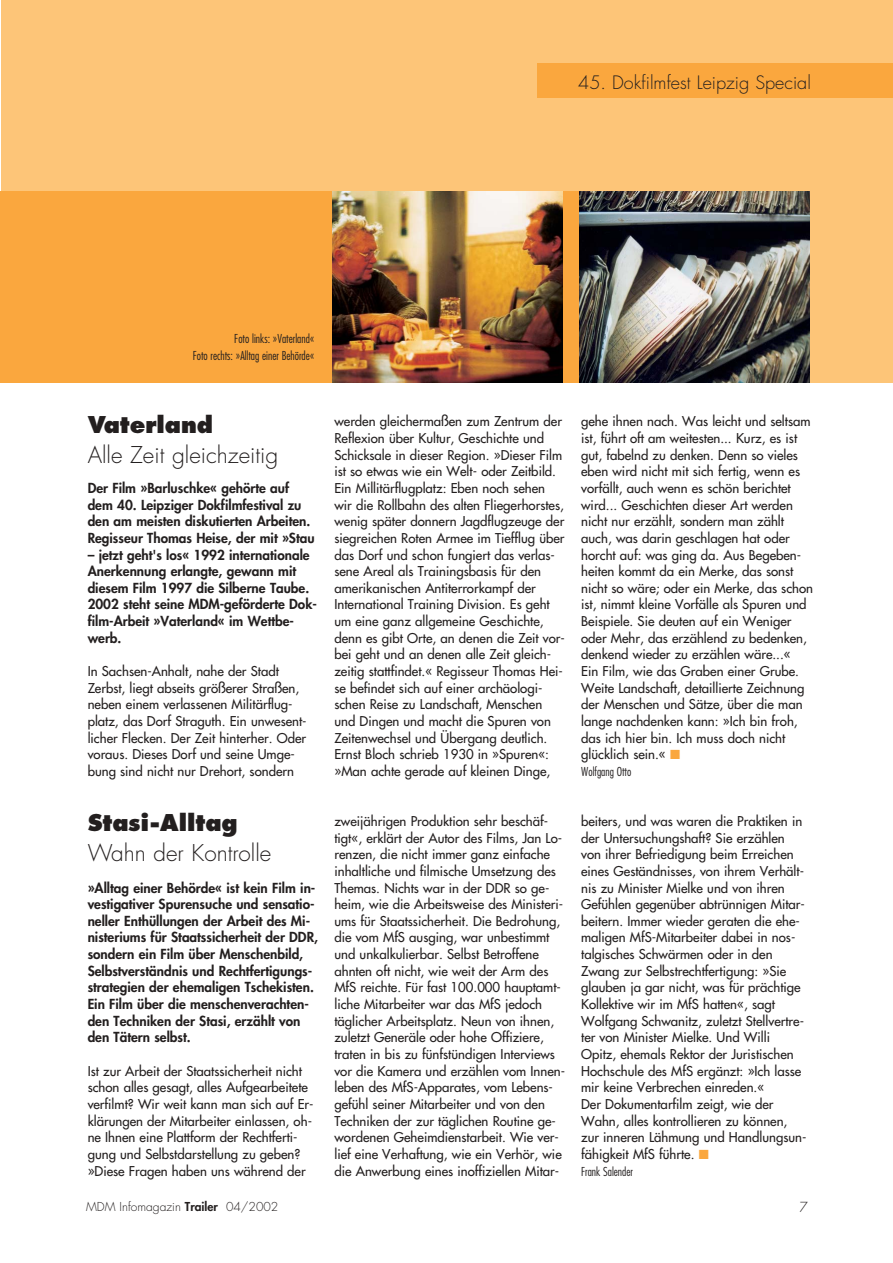
<style>
.page{position:relative;width:893px;height:1263px;background:#fff}
.page>*{position:absolute;margin:0;border:0;box-sizing:border-box;transform-origin:0 0}
.t1{font:300 22.5px "Futura";color:#231f1f}
.t2{font:800 22.5px "Futura";color:#231f1f}
.t3{font:300 18px "Futura";color:#231f1f}
.t4{font:800 13.5px/16.6px "Futura";color:#231f1f}
.t5{font:300 13.5px "Futura";color:#231f1f}
.t6{font:13.2px/16.6px "Futura";color:#231f1f}
.t7{font:300 condensed 12px/16.6px "Futura";color:#231f1f;text-align:right}
.t8{font:300 12px "Futura";color:#231f1f}
.s1{color:#faa73e}
.s2{font-weight:800}
</style>
<div class="page">
<div style="left:1px;top:0;width:891px;height:383px;background:#fdc578"></div>
<div style="left:0;top:191px;width:741px;height:192px;background:#faa73e"></div>
<div style="left:537px;top:64px;width:355px;height:34px;background:#faa73e"></div>
<img style="left:579px;top:191px;width:230px;height:192px">
<img style="left:333px;top:191px;width:229px;height:191px">
<h2 class="t3" style="left:578px;top:74px;width:234px">45. Dokfilmfest Leipzig Special</h2>
<p class="t7" style="left:193px;top:331px;width:123px">Foto links: »Vaterland«<br>Foto rechts: »Alltag einer Behörde«</p>
<h1 class="t2" style="left:88px;top:415px;width:127px">Vaterland</h1>
<h1 class="t1" style="left:88px;top:445px;width:192px">Alle Zeit gleichzeitig</h1>
<p class="t4" style="left:88px;top:481px;width:228px">Der Film »Barluschke« gehörte auf dem 40. Leipziger Dokfilmfestival zu den am meisten diskutierten Arbeiten.<br>Regisseur Thomas Heise, der mit »Stau</p>
<p class="t4" style="left:88px;top:547px;width:231px">– jetzt geht's los« 1992 internationale<br>Anerkennung erlangte, gewann mit diesem Film 1997 die Silberne Taube.<br>2002 steht seine MDM-geförderte Dok&shy;film-Arbeit »Vaterland« im Wettbe&shy;werb.</p>
<p class="t6" style="left:88px;top:664px;width:220px">In Sachsen-Anhalt, nahe der Stadt Zerbst, liegt abseits größerer Straßen, neben einem verlassenen Militärflug&shy;platz, das Dorf Straguth. Ein unwesent&shy;licher Flecken. Der Zeit hinterher. Oder voraus. Dieses Dorf und seine Umge&shy;bung sind nicht nur Drehort, sondern</p>
<h1 class="t2" style="left:88px;top:813px;width:152px">Stasi-Alltag</h1>
<h1 class="t1" style="left:88px;top:843px;width:185px">Wahn der Kontrolle</h1>
<p class="t4" style="left:88px;top:880px;width:232px">»Alltag einer Behörde« ist kein Film in&shy;vestigativer Spurensuche und sensatio&shy;neller Enthüllungen der Arbeit des Mi&shy;nisteriums für Staatssicherheit der DDR, sondern ein Film über Menschenbild, Selbstverständnis und Rechtfertigungs&shy;strategien der ehemaligen Tschekisten.<br>Ein Film über die menschenverachten&shy;den Techniken der Stasi, erzählt von den Tätern selbst.</p>
<p class="t6" style="left:88px;top:1063px;width:227px">Ist zur Arbeit der Staatssicherheit nicht schon alles gesagt, alles Aufgearbeitete verfilmt? Wir weit kann man sich auf Er&shy;klärungen der Mitarbeiter einlassen, oh&shy;ne Ihnen eine Plattform der Rechtferti&shy;gung und Selbstdarstellung zu geben? »Diese Fragen haben uns während der</p>
<p class="t6" style="left:334px;top:414px;width:232px">werden gleichermaßen zum Zentrum der Reflexion über Kultur, Geschichte und Schicksale in dieser Region. »Dieser Film ist so etwas wie ein Welt- oder Zeitbild.<br>Ein Millitärflugplatz: Eben noch sehen wir die Rollbahn des alten Fliegerhorstes, wenig später donnern Jagdflugzeuge der siegreichen Roten Armee im Tiefflug über das Dorf und schon fungiert das verlas&shy;sene Areal als Trainingsbasis für den amerikanischen Antiterrorkampf der International Training Division. Es geht um eine ganz allgemeine Geschichte, denn es gibt Orte, an denen die Zeit vor&shy;bei geht und an denen alle Zeit gleich&shy;zeitig stattfindet.« Regisseur Thomas Hei&shy;se befindet sich auf einer archäologi&shy;schen Reise zu Landschaft, Menschen und Dingen und macht die Spuren von Zeitenwechsel und Übergang deutlich.<br>Ernst Bloch schrieb 1930 in »Spuren«: »Man achte gerade auf kleinen Dinge,</p>
<p class="t6" style="left:334px;top:814px;width:232px">zweijährigen Produktion sehr beschäf&shy;tigt«, erklärt der Autor des Films, Jan Lo&shy;renzen, die nicht immer ganz einfache inhaltliche und filmische Umsetzung des Themas. Nichts war in der DDR so ge&shy;heim, wie die Arbeitsweise des Ministeri&shy;ums für Staatssicherheit. Die Bedrohung, die vom MfS ausging, war unbestimmt und unkalkulierbar. Selbst Betroffene ahnten oft nicht, wie weit der Arm des MfS reichte. Für fast 100.000 hauptamt&shy;liche Mitarbeiter war das MfS jedoch täglicher Arbeitsplatz. Neun von ihnen, zuletzt Generäle oder hohe Offiziere, traten in bis zu fünfstündigen Interviews vor die Kamera und erzählen vom Innen&shy;leben des MfS-Apparates, vom Lebens&shy;gefühl seiner Mitarbeiter und von den Techniken der zur täglichen Routine ge&shy;wordenen Geheimdienstarbeit. Wie ver&shy;lief eine Verhaftung, wie ein Verhör, wie die Anwerbung eines inoffiziellen Mitar-</p>
<p class="t6" style="left:581px;top:414px;width:233px">gehe ihnen nach. Was leicht und seltsam ist, führt oft am weitesten... Kurz, es ist gut, fabelnd zu denken. Denn so vieles eben wird nicht mit sich fertig, wenn es vorfällt, auch wenn es schön berichtet wird... Geschichten dieser Art werden nicht nur erzählt, sondern man zählt auch, was darin geschlagen hat oder horcht auf: was ging da. Aus Begeben&shy;heiten kommt da ein Merke, das sonst nicht so wäre; oder ein Merke, das schon ist, nimmt kleine Vorfälle als Spuren und Beispiele. Sie deuten auf ein Weniger oder Mehr, das erzählend zu bedenken, denkend wieder zu erzählen wäre...«<br>Ein Film, wie das Graben einer Grube.<br>Weite Landschaft, detaillierte Zeichnung der Menschen und Sätze, über die man lange nachdenken kann: »Ich bin froh, das ich hier bin. Ich muss doch nicht glücklich sein.« <span class="s1">■</span></p>
<p class="t7" style="left:581px;top:764px;width:52px">Wolfgang Otto</p>
<p class="t6" style="left:581px;top:814px;width:227px">beiters, und was waren die Praktiken in der Untersuchungshaft? Sie erzählen von ihrer Befriedigung beim Erreichen eines Geständnisses, von ihrem Verhält&shy;nis zu Minister Mielke und von ihren Gefühlen gegenüber abtrünnigen Mitar&shy;beitern. Immer wieder geraten die ehe&shy;maligen MfS-Mitarbeiter dabei in nos&shy;talgisches Schwärmen oder in den Zwang zur Selbstrechtfertigung: »Sie glauben ja gar nicht, was für prächtige Kollektive wir im MfS hatten«, sagt Wolfgang Schwanitz, zuletzt Stellvertre&shy;ter von Minister Mielke. Und Willi Opitz, ehemals Rektor der Juristischen Hochschule des MfS ergänzt: »Ich lasse mir keine Verbrechen einreden.«<br>Der Dokumentarfilm zeigt, wie der Wahn, alles kontrollieren zu können, zur inneren Lähmung und Handlungsun&shy;fähigkeit MfS führte. <span class="s1">■</span></p>
<p class="t7" style="left:581px;top:1164px;width:53px">Frank Salender</p>
<p class="t8" style="left:86px;top:1201px;width:194px">MDM Infomagazin <span class="s2">Trailer</span> 04/2002</p>
<p class="t5" style="left:799px;top:1201px;width:10px">7</p>
</div>
